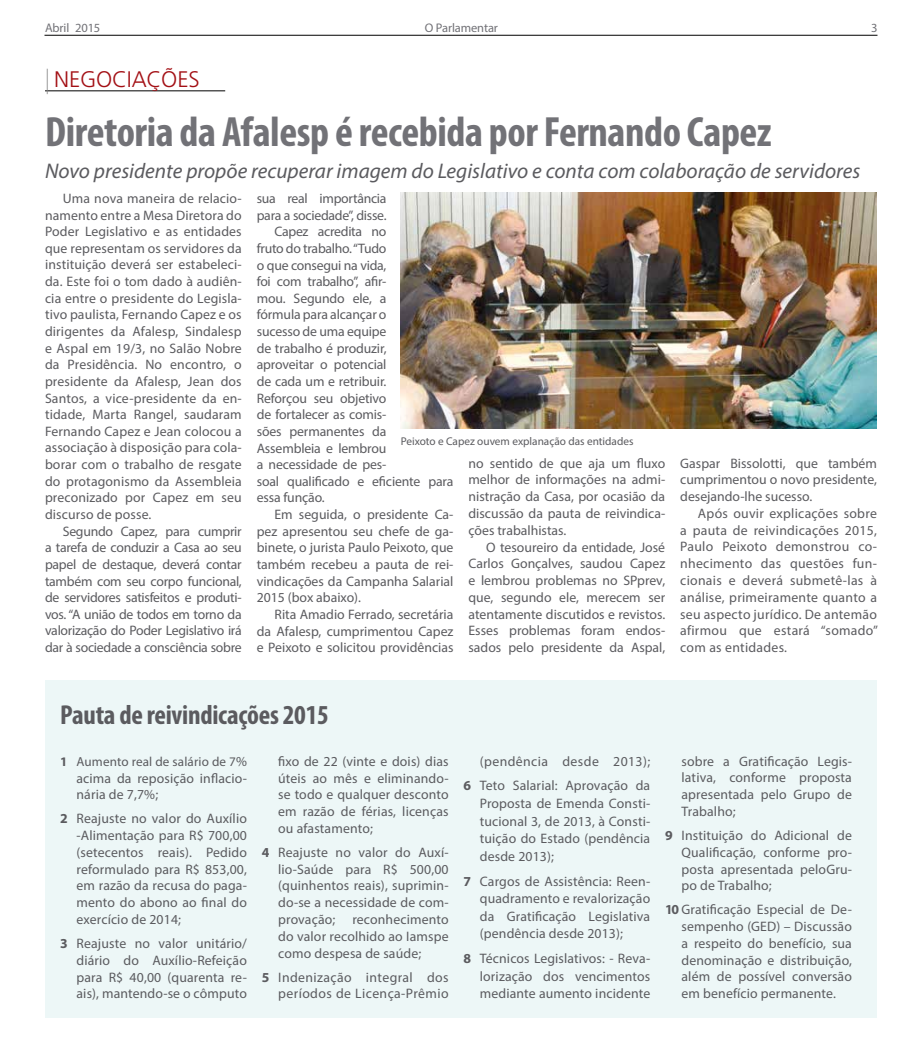
<style>
.page{position:relative;width:922px;height:1063px;background:#fff}
.page>*{position:absolute;margin:0;border:0;box-sizing:border-box;transform-origin:0 0}
.t1{font:700 condensed 42.5px "Myriad Pro";letter-spacing:-.01em;color:#727277}
.t2{font:700 condensed 27.5px "Myriad Pro";letter-spacing:-.01em;color:#5b5b5f}
.t3{font:300 22.5px "Frutiger";letter-spacing:-.01em;color:#a31015}
.t4{font:italic 21.25px "Myriad Pro";color:#5b5b5f}
.t5{font:13.75px/16.8px "Myriad Pro";color:#5b5b5f;text-align:justify}
.t6{font:13.75px "Myriad Pro";letter-spacing:-.02em;color:#5b5b5f}
.t7{font:13.75px/16.8px "Myriad Pro";letter-spacing:.03em;color:#5b5b5f;text-align:right}
.t8{font:13.12px "Myriad Pro";letter-spacing:.01em;color:#5b5b5f}
.t9{font:12.5px "Myriad Pro";letter-spacing:-.01em;color:#727277}
.t10{font:11.25px "Myriad Pro";color:#5b5b5f}
.s1{font-family:"Existence";font-size:25px;color:#808080}
.s2{color:#fff}
.s3{font-weight:700}
.s4{font-size:13.75px}
</style>
<div class="page">
<hr style="left:44px;top:35px;width:833px;height:1px;background:#000">
<div style="left:45px;top:680px;width:831px;height:337px;background:#edf7f7"></div>
<img style="left:400px;top:193px;width:476px;height:236px">
<hr style="left:45px;top:91px;width:180px;height:1px;background:#000">
<p class="t9" style="left:45px;top:20px;width:57px">Abril 2015</p>
<p class="t9" style="left:870px;top:20px;width:8px">3</p>
<p class="t9" style="left:425px;top:20px;width:75px">O Parlamentar</p>
<h3 class="t3" style="left:45px;top:67px;width:181px"><span class="s1">|</span> NEGOCIAÇÕES <span class="s2">&gt;</span></h3>
<h1 class="t1" style="left:45px;top:106px;width:728px">Diretoria da Afalesp é recebida por Fernando Capez</h1>
<h3 class="t4" style="left:45px;top:157px;width:816px">Novo presidente propõe recuperar imagem do Legislativo e conta com colaboração de servidores</h3>
<p class="t5" style="left:45px;top:190px;width:198px;text-indent:18px">Uma nova maneira de relacio&shy;namento entre a Mesa Diretora do Poder Legislativo e as entidades que representam os servidores da instituição deverá ser estabeleci&shy;da. Este foi o tom dado à audiên&shy;cia entre o presidente do Legisla&shy;tivo paulista, Fernando Capez e os dirigentes da Afalesp, Sindalesp e Aspal em 19/3, no Salão Nobre da Presidência. No encontro, o presidente da Afalesp, Jean dos Santos, a vice-presidente da en&shy;tidade, Marta Rangel, saudaram Fernando Capez e Jean colocou a associação à disposição para cola&shy;borar com o trabalho de resgate do protagonismo da Assembleia preconizado por Capez em seu discurso de posse.</p>
<p class="t5" style="left:45px;top:522px;width:198px;text-indent:18px">Segundo Capez, para cumprir a tarefa de conduzir a Casa ao seu papel de destaque, deverá contar também com seu corpo funcional, de servidores satisfeitos e produti&shy;vos. “A união de todos em torno da valorização do Poder Legislativo irá dar à sociedade a consciência sobre</p>
<p class="t6" style="left:257px;top:190px;width:131px">sua real importância</p>
<p class="t6" style="left:257px;top:207px;width:131px">para a sociedade”, disse.</p>
<p class="t6" style="left:274px;top:223px;width:113px">Capez acredita no</p>
<p class="t6" style="left:257px;top:240px;width:131px">fruto do trabalho. “Tudo</p>
<p class="t6" style="left:257px;top:256px;width:131px">o que consegui na vida,</p>
<p class="t6" style="left:257px;top:273px;width:131px">foi com trabalho”, afir-</p>
<p class="t5" style="left:257px;top:290px;width:131px">mou. Segundo ele, a</p>
<p class="t5" style="left:257px;top:306px;width:131px">fórmula para alcançar o</p>
<p class="t5" style="left:257px;top:323px;width:131px">sucesso de uma equipe</p>
<p class="t5" style="left:257px;top:340px;width:131px">de trabalho é produzir,</p>
<p class="t5" style="left:257px;top:356px;width:131px">aproveitar o potencial</p>
<p class="t5" style="left:257px;top:373px;width:131px">de cada um e retribuir.</p>
<p class="t5" style="left:257px;top:389px;width:131px">Reforçou seu objetivo</p>
<p class="t5" style="left:257px;top:406px;width:131px">de fortalecer as comis-</p>
<p class="t5" style="left:257px;top:423px;width:131px">sões permanentes da</p>
<p class="t5" style="left:257px;top:439px;width:131px">Assembleia e lembrou</p>
<p class="t5" style="left:257px;top:456px;width:131px">a necessidade de pes-</p>
<p class="t5" style="left:257px;top:473px;width:198px">soal qualificado e eficiente para</p>
<p class="t5" style="left:257px;top:489px;width:69px">essa função.</p>
<p class="t5" style="left:274px;top:506px;width:180px">Em seguida, o presidente Ca-</p>
<p class="t5" style="left:257px;top:523px;width:198px">pez apresentou seu chefe de ga-</p>
<p class="t5" style="left:257px;top:539px;width:198px">binete, o jurista Paulo Peixoto, que</p>
<p class="t5" style="left:257px;top:556px;width:198px">também recebeu a pauta de rei-</p>
<p class="t5" style="left:257px;top:572px;width:198px">vindicações da Campanha Salarial</p>
<p class="t5" style="left:257px;top:589px;width:106px">2015 (box abaixo).</p>
<p class="t5" style="left:274px;top:606px;width:180px">Rita Amadio Ferrado, secretária</p>
<p class="t5" style="left:257px;top:622px;width:198px">da Afalesp, cumprimentou Capez</p>
<p class="t5" style="left:257px;top:639px;width:198px">e Peixoto e solicitou providências</p>
<p class="t10" style="left:400px;top:434px;width:234px">Peixoto e Capez ouvem explanação das entidades</p>
<p class="t5" style="left:468px;top:454px;width:198px">no sentido de que aja um fluxo melhor de informações na admi&shy;nistração da Casa, por ocasião da discussão da pauta de reivindica&shy;ções trabalhistas.</p>
<p class="t5" style="left:468px;top:538px;width:198px;text-indent:18px">O tesoureiro da entidade, José Carlos Gonçalves, saudou Capez e lembrou problemas no SPprev, que, segundo ele, merecem ser atentamente discutidos e revistos.<br>Esses problemas foram endos&shy;sados pelo presidente da Aspal,</p>
<p class="t5" style="left:680px;top:454px;width:198px">Gaspar Bissolotti, que também cumprimentou o novo presidente, desejando-lhe sucesso.</p>
<p class="t5" style="left:680px;top:505px;width:199px;text-indent:18px">Após ouvir explicações sobre a pauta de reivindicações 2015, Paulo Peixoto demonstrou co&shy;nhecimento das questões fun&shy;cionais e deverá submetê-las à análise, primeiramente quanto a seu aspecto jurídico. De antemão afirmou que estará “somado” com as entidades.</p>
<h2 class="t2" style="left:60px;top:698px;width:270px">Pauta de reivindicações 2015</h2>
<p class="t8" style="left:60px;top:753px;width:188px"><span class="s3">1</span> Aumento real de salário de 7<span class="s4">%</span></p>
<p class="t5" style="left:76px;top:769px;width:172px">acima da reposição inflacio&shy;nária de 7,7%;</p>
<p class="t5" style="left:76px;top:810px;width:172px;text-indent:-16px"><span class="s3">2</span> Reajuste no valor do Auxílio -Alimentação para R$ 700,00 (setecentos reais). Pedido reformulado para R$ 853,00, em razão da recusa do paga&shy;mento do abono ao final do exercício de 2014;</p>
<p class="t5" style="left:76px;top:935px;width:172px;text-indent:-16px"><span class="s3">3</span> Reajuste no valor unitário/ diário do Auxílio-Refeição para R$ 40,00 (quarenta re&shy;ais), mantendo-se o cômputo</p>
<p class="t5" style="left:278px;top:753px;width:172px">fixo de 22 (vinte e dois) dias úteis ao mês e eliminando&shy;se todo e qualquer desconto em razão de férias, licenças ou afastamento;</p>
<p class="t5" style="left:278px;top:844px;width:172px;text-indent:-16px"><span class="s3">4</span> Reajuste no valor do Auxí&shy;lio-Saúde para R$ 500,00 (quinhentos reais), suprimin&shy;do-se a necessidade de com&shy;provação; reconhecimento do valor recolhido ao Iamspe como despesa de saúde;</p>
<p class="t7" style="left:262px;top:968px;width:188px"><span class="s3">5</span> Indenização integral dos períodos de Licença-Prêmio</p>
<p class="t5" style="left:463px;top:748px;width:188px;line-height:24.8px;text-align:right">(pendência desde 2013);<br><span class="s3">6</span> Teto Salarial: Aprovação da</p>
<p class="t5" style="left:479px;top:794px;width:172px;line-height:17.6px">Proposta de Emenda Consti&shy;tucional 3, de 2013, à Consti&shy;tuição do Estado (pendência desde 2013);</p>
<p class="t5" style="left:479px;top:872px;width:172px;line-height:17.6px;text-indent:-16px"><span class="s3">7</span> Cargos de Assistência: Reen&shy;quadramento e revalorização da Gratificação Legislativa (pendência desde 2013);</p>
<p class="t5" style="left:479px;top:949px;width:172px;line-height:17.6px;text-indent:-16px"><span class="s3">8</span> Técnicos Legislativos: - Reva&shy;lorização dos vencimentos mediante aumento incidente</p>
<p class="t5" style="left:681px;top:752px;width:172px">sobre a Gratificação Legis&shy;lativa, conforme proposta apresentada pelo Grupo de Trabalho;</p>
<p class="t5" style="left:681px;top:827px;width:172px;text-indent:-16px"><span class="s3">9</span> Instituição do Adicional de Qualificação, conforme pro&shy;posta apresentada peloGru&shy;po de Trabalho;</p>
<p class="t5" style="left:681px;top:901px;width:172px;text-indent:-16px"><span class="s3">10</span> Gratificação Especial de De&shy;sempenho (GED) – Discussão a respeito do benefício, sua denominação e distribuição, além de possível conversão em benefício permanente.</p>
</div>
